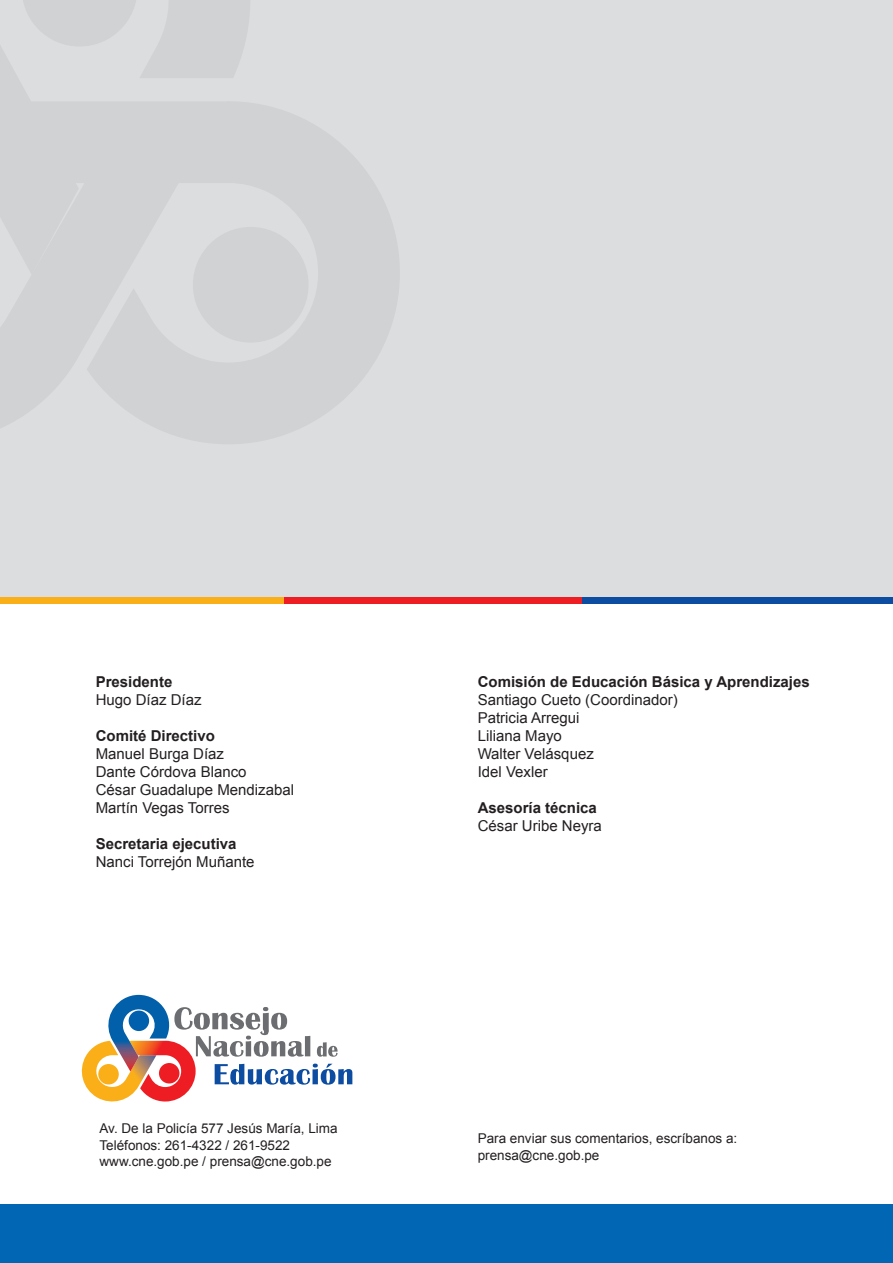
<style>
.page{position:relative;width:893px;height:1263px;background:#fff}
.page>*{position:absolute;margin:0;border:0;box-sizing:border-box;transform-origin:0 0}
.t1{font:15px "Arial";color:#231f20}
.t2{font:700 15px "Arial";color:#231f20}
.t3{font:13.5px/16.6px "Arial";color:#231f20}
</style>
<div class="page">
<div style="left:0;top:1204px;width:893px;height:59px;background:#0166b3"></div>
<div style="left:0;top:0;width:893px;height:601px;background:#dcdddf"></div>
<svg style="left:0;top:286px;width:26px;height:142px;fill:#d1d2d4"></svg>
<svg style="left:26px;top:104px;width:373px;height:340px;fill:#d1d2d4"></svg>
<svg style="left:0;top:0;width:257px;height:275px;fill:#d1d2d4"></svg>
<div style="left:0;top:597px;width:285px;height:7px;background:#faaf18"></div>
<div style="left:284px;top:597px;width:298px;height:7px;background:#ee1d23"></div>
<div style="left:582px;top:597px;width:310px;height:7px;background:#0d4da1"></div>
<svg style="left:81px;top:995px;width:271px;height:107px"></svg>
<p class="t2" style="left:96px;top:671px;width:78px">Presidente</p>
<p class="t1" style="left:96px;top:689px;width:107px">Hugo Díaz Díaz</p>
<p class="t2" style="left:96px;top:725px;width:121px">Comité Directivo</p>
<p class="t1" style="left:96px;top:743px;width:130px">Manuel Burga Díaz</p>
<p class="t1" style="left:96px;top:761px;width:152px">Dante Córdova Blanco</p>
<p class="t1" style="left:96px;top:779px;width:200px">César Guadalupe Mendizabal</p>
<p class="t1" style="left:96px;top:797px;width:135px">Martín Vegas Torres</p>
<p class="t2" style="left:96px;top:833px;width:142px">Secretaria ejecutiva</p>
<p class="t1" style="left:96px;top:851px;width:160px">Nanci Torrejón Muñante</p>
<p class="t3" style="left:99px;top:1120px;width:240px">Av. De la Policía 577 Jesús María, Lima</p>
<p class="t3" style="left:99px;top:1136px;width:192px">Teléfonos: 261-4322 / 261-9522</p>
<p class="t3" style="left:99px;top:1153px;width:234px">www.cne.gob.pe / prensa@cne.gob.pe</p>
<p class="t2" style="left:478px;top:671px;width:334px">Comisión de Educación Básica y Aprendizajes</p>
<p class="t1" style="left:478px;top:689px;width:202px">Santiago Cueto (Coordinador)</p>
<p class="t1" style="left:478px;top:707px;width:103px">Patricia Arregui</p>
<p class="t1" style="left:478px;top:725px;width:86px">Liliana Mayo</p>
<p class="t1" style="left:478px;top:743px;width:118px">Walter Velásquez</p>
<p class="t1" style="left:478px;top:761px;width:72px">Idel Vexler</p>
<p class="t2" style="left:478px;top:797px;width:121px">Asesoría técnica</p>
<p class="t1" style="left:478px;top:815px;width:126px">César Uribe Neyra</p>
<p class="t3" style="left:478px;top:1130px;width:261px">Para enviar sus comentarios, escríbanos a: prensa@cne.gob.pe</p>
</div>
